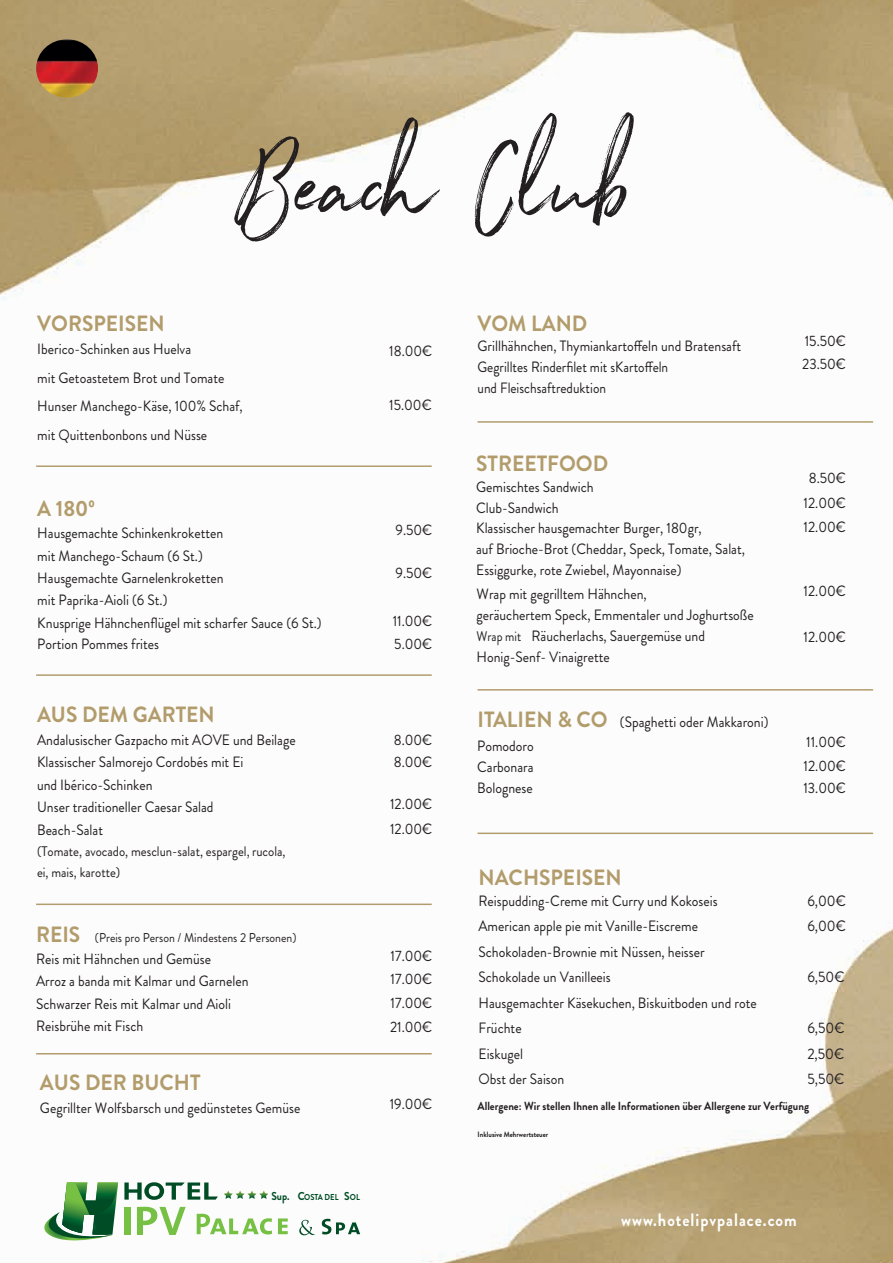
<style>
.page{position:relative;width:893px;height:1263px;background:#fff}
.page>*{position:absolute;margin:0;border:0;box-sizing:border-box;transform-origin:0 0}
.t1{font:117px "Northwell";color:#231f20}
.t2{font:700 22.05px "Brandon Grotesque";color:#b29c6b;scale:.95 1}
.t3{font:700 18px "Brandon Grotesque";letter-spacing:.06em;color:#fff;scale:.9 1}
.t4{font:15.15px/25.5px "Brandon Grotesque";color:#231f20;scale:.92 1}
.t5{font:15px/22.2px "Brandon Grotesque";color:#231f20;scale:.92 1}
.t6{font:13.95px/20.9px "Brandon Grotesque";color:#231f20;scale:.92 1}
.t7{font:12.9px "Brandon Grotesque";color:#231f20;scale:.92 1}
.t8{font:700 11.7px "Brandon Grotesque";color:#231f20;scale:.92 1}
.t9{font:700 8.55px "Brandon Grotesque";color:#004c25;scale:.89 1}
.t10{font:700 7.8px "Brandon Grotesque";color:#231f20;scale:.9 1}
.s1{font-weight:700;font-size:22.05px;color:#b29c6b}
.s2{font-size:11.4px}
.s3{font-size:13.95px}
</style>
<div class="page">
<img style="left:0;top:0;width:893px;height:1263px">
<svg style="left:137px;top:1207px;width:49px;height:28px"></svg>
<div style="left:124px;top:1207px;width:6px;height:27px;background:#76c043"></div>
<svg style="left:197px;top:1214px;width:75px;height:20px"></svg>
<svg style="left:278px;top:1218px;width:10px;height:16px"></svg>
<svg style="left:322px;top:1219px;width:38px;height:15px"></svg>
<svg style="left:299px;top:1220px;width:16px;height:15px"></svg>
<svg style="left:31px;top:1182px;width:87px;height:64px"></svg>
<svg style="left:224px;top:1190px;width:44px;height:9px"></svg>
<svg style="left:124px;top:1182px;width:94px;height:18px"></svg>
<img style="left:36px;top:39px;width:62px;height:58px">
<hr style="left:36px;top:674px;width:396px;height:2px;background:#b29c6b">
<hr style="left:36px;top:465px;width:396px;height:2px;background:#b29c6b">
<hr style="left:477px;top:421px;width:396px;height:2px;background:#b29c6b">
<hr style="left:477px;top:689px;width:396px;height:2px;background:#b29c6b">
<hr style="left:477px;top:832px;width:396px;height:2px;background:#b29c6b">
<hr style="left:36px;top:903px;width:396px;height:2px;background:#b29c6b">
<hr style="left:36px;top:1053px;width:396px;height:1px;background:#b29c6b">
<h1 class="t1" style="left:242px;top:101px;width:394px">Beach Club</h1>
<h2 class="t2" style="left:37px;top:308px;width:136px">VORSPEISEN</h2>
<p class="t5" style="left:37px;top:335px;width:225px;line-height:28.5px">Iberico-Schinken aus Huelva<br>mit Getoastetem Brot und Tomate<br>Hunser Manchego-Käse, 100% Schaf, mit Quittenbonbons und Nüsse</p>
<p class="t5" style="left:389px;top:340px;width:48px">18.00€</p>
<p class="t5" style="left:389px;top:394px;width:48px">15.00€</p>
<h2 class="t2" style="left:477px;top:308px;width:117px">VOM LAND</h2>
<p class="t5" style="left:477px;top:336px;width:288px;line-height:20.9px">Grillhähnchen, Thymiankartoffeln und Bratensaft<br>Gegrilltes Rinderfilet mit sKartoffeln<br>und Fleischsaftreduktion</p>
<p class="t5" style="left:802px;top:330px;width:49px;line-height:23px">15.50€<br>23.50€</p>
<h2 class="t2" style="left:37px;top:493px;width:62px">A 180º</h2>
<p class="t5" style="left:37px;top:522px;width:204px">Hausgemachte Schinkenkroketten</p>
<p class="t5" style="left:37px;top:545px;width:311px">mit Manchego-Schaum (6 St.)<br>Hausgemachte Garnelenkroketten<br>mit Paprika-Aioli (6 St.)<br>Knusprige Hähnchenflügel mit scharfer Sauce (6 St.)<br>Portion Pommes frites</p>
<h2 class="t2" style="left:37px;top:699px;width:189px">AUS DEM GARTEN</h2>
<p class="t5" style="left:37px;top:729px;width:283px">Andalusischer Gazpacho mit AOVE und Beilage<br>Klassischer Salmorejo Cordobés mit Ei<br>und Ibérico-Schinken<br>Unser traditioneller Caesar Salad<br>Beach-Salat</p>
<p class="t6" style="left:37px;top:841px;width:272px">(Tomate, avocado, mesclun-salat, espargel, rucola, ei, mais, karotte)</p>
<p class="t7" style="left:36px;top:929px;width:285px"><span class="s1">REIS</span> (Preis pro Person / Mindestens 2 Personen)</p>
<p class="t5" style="left:36px;top:948px;width:232px">Reis mit Hähnchen und Gemüse<br>Arroz a banda mit Kalmar und Garnelen<br>Schwarzer Reis mit Kalmar und Aioli<br>Reisbrühe mit Fisch</p>
<h2 class="t2" style="left:40px;top:1067px;width:171px">AUS DER BUCHT</h2>
<p class="t5" style="left:40px;top:1096px;width:284px">Gegrillter Wolfsbarsch und gedünstetes Gemüse</p>
<p class="t9" style="left:271px;top:1191px;width:101px"><span class="s2">Sup. C</span>OSTA DEL <span class="s2">S</span>OL</p>
<p class="t5" style="left:396px;top:519px;width:42px">9.50€</p>
<p class="t5" style="left:396px;top:562px;width:42px">9.50€</p>
<p class="t5" style="left:393px;top:609px;width:45px;line-height:23.2px">11.00€<br>5.00€</p>
<p class="t5" style="left:394px;top:729px;width:43px">8.00€<br>8.00€</p>
<p class="t5" style="left:390px;top:791px;width:48px;line-height:25.2px">12.00€<br>12.00€</p>
<p class="t5" style="left:391px;top:944px;width:47px;line-height:23.2px;text-align:justify">17.00€ 17.00€ 17.00€</p>
<p class="t5" style="left:390px;top:1016px;width:48px">21.00€</p>
<p class="t5" style="left:390px;top:1093px;width:48px">19.00€</p>
<h2 class="t2" style="left:476px;top:448px;width:140px">STREETFOOD</h2>
<p class="t5" style="left:476px;top:477px;width:294px;line-height:20.7px">Gemischtes Sandwich<br>Club-Sandwich<br>Klassischer hausgemachter Burger, 180gr,<br>auf Brioche-Brot (Cheddar, Speck, Tomate, Salat, Essiggurke, rote Zwiebel, Mayonnaise)</p>
<p class="t5" style="left:476px;top:583px;width:303px;line-height:21px">Wrap mit gegrilltem Hähnchen,<br>geräuchertem Speck, Emmentaler und Joghurtsoße <span class="s3">Wrap mit</span> Räucherlachs, Sauergemüse und Honig-Senf- Vinaigrette</p>
<p class="t5" style="left:804px;top:579px;width:48px">12.00€</p>
<p class="t5" style="left:804px;top:466px;width:48px;line-height:24.3px;text-align:center">8.50€<br>12.00€<br>12.00€</p>
<p class="t5" style="left:804px;top:626px;width:48px">12.00€</p>
<p class="t5" style="left:477px;top:710px;width:318px;line-height:24.3px"><span class="s1">ITALIEN &amp; CO</span> (Spaghetti oder Makkaroni)<br>Pomodoro</p>
<p class="t5" style="left:806px;top:731px;width:45px">11.00€</p>
<p class="t5" style="left:477px;top:757px;width:63px;line-height:20.9px">Carbonara<br>Bolognese</p>
<p class="t5" style="left:803px;top:754px;width:48px;line-height:22.8px">12.00€<br>13.00€</p>
<h2 class="t2" style="left:478px;top:862px;width:152px">NACHSPEISEN</h2>
<p class="t5" style="left:478px;top:888px;width:304px;line-height:25.5px">Reispudding-Creme mit Curry und Kokoseis<br>American apple pie mit Vanille-Eiscreme<br>Schokoladen-Brownie mit Nüssen, heisser<br>Schokolade un Vanilleeis<br>Hausgemachter Käsekuchen, Biskuitboden und rote<br>Früchte<br>Eiskugel<br>Obst der Saison</p>
<p class="t8" style="left:477px;top:1097px;width:362px">Allergene: Wir stellen Ihnen alle Informationen über Allergene zur Verfügung</p>
<p class="t10" style="left:478px;top:1129px;width:80px">Inklusive Mehrwertsteuer</p>
<p class="t4" style="left:807px;top:888px;width:44px">6,00€<br>6,00€</p>
<p class="t4" style="left:807px;top:964px;width:42px">6,50€</p>
<p class="t4" style="left:807px;top:1015px;width:42px;text-align:justify">6,50€ 2,50€ 5,50€</p>
<p class="t3" style="left:621px;top:1207px;width:197px">www.hotelipvpalace.com</p>
</div>
